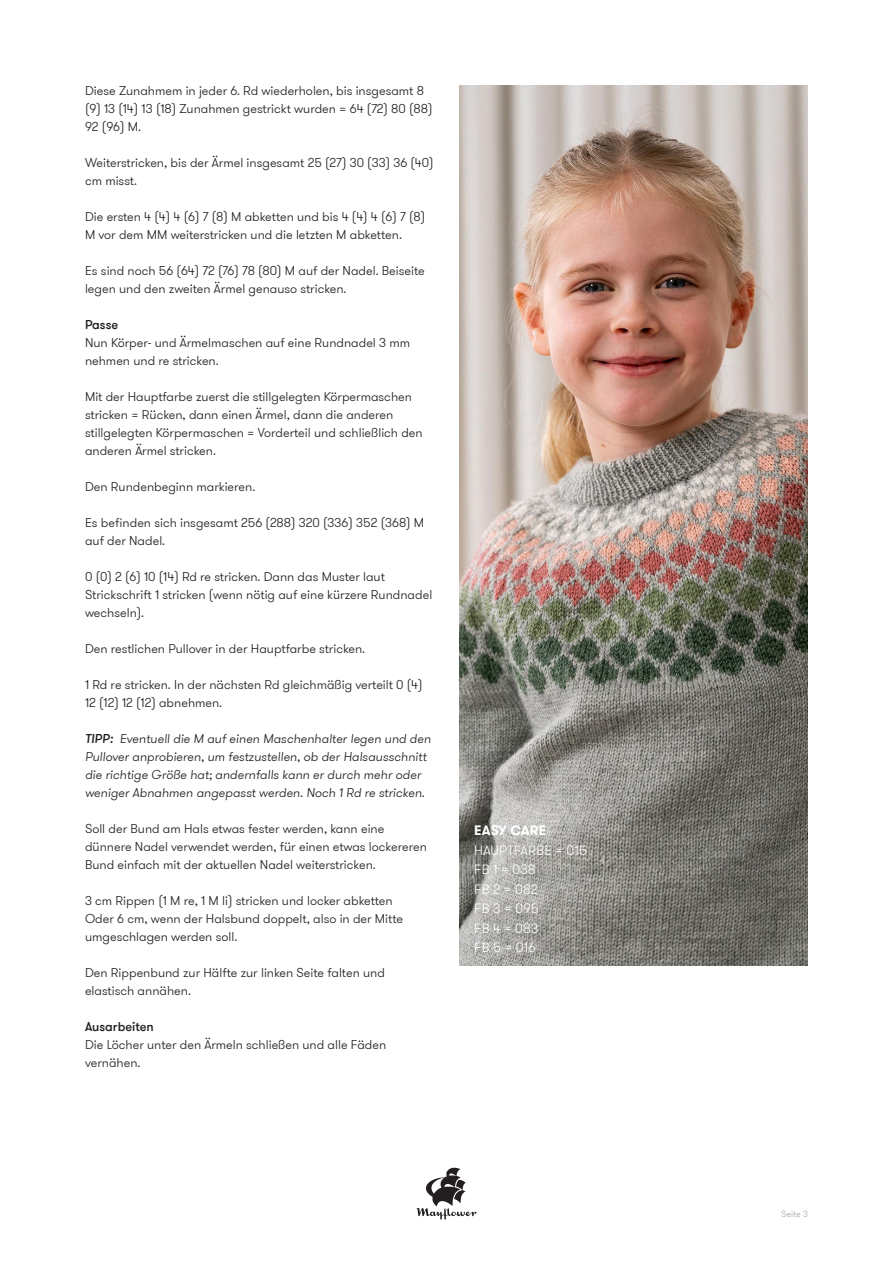
<style>
.page{position:relative;width:893px;height:1263px;background:#fff}
.page>*{position:absolute;margin:0;border:0;box-sizing:border-box;transform-origin:0 0}
.t1{font:300 13.5px "GT Walsheim Pro";letter-spacing:.015em;color:#fff}
.t2{font:700 13.5px "GT Walsheim Pro";letter-spacing:.01em;color:#fff}
.t3{font:300 12.75px/18px "GT Walsheim Pro";color:#231f20}
.t4{font:italic 300 12.75px/18px "GT Walsheim Pro";color:#231f20}
.t5{font:500 12.75px "GT Walsheim Pro";color:#231f20}
.t6{font:300 9px "GT Walsheim Pro";color:#a8a9ad}
.s1{font-weight:500}
</style>
<div class="page">
<svg style="left:417px;top:1168px;width:59px;height:51px"></svg>
<img style="left:459px;top:85px;width:349px;height:880px">
<p class="t3" style="left:85px;top:81px;width:349px">Diese Zunahmem in jeder 6. Rd wiederholen, bis insgesamt 8 (9) 13 (14) 13 (18) Zunahmen gestrickt wurden = 64 (72) 80 (88)<br>92 (96) M.</p>
<p class="t3" style="left:85px;top:153px;width:350px">Weiterstricken, bis der Ärmel insgesamt 25 (27) 30 (33) 36 (40) cm misst.</p>
<p class="t3" style="left:85px;top:207px;width:342px">Die ersten 4 (4) 4 (6) 7 (8) M abketten und bis 4 (4) 4 (6) 7 (8)<br>M vor dem MM weiterstricken und die letzten M abketten.</p>
<p class="t3" style="left:85px;top:261px;width:341px">Es sind noch 56 (64) 72 (76) 78 (80) M auf der Nadel. Beiseite legen und den zweiten Ärmel genauso stricken.</p>
<p class="t5" style="left:85px;top:316px;width:35px">Passe</p>
<p class="t3" style="left:85px;top:333px;width:327px">Nun Körper- und Ärmelmaschen auf eine Rundnadel 3 mm nehmen und re stricken.</p>
<p class="t3" style="left:85px;top:387px;width:339px">Mit der Hauptfarbe zuerst die stillgelegten Körpermaschen stricken = Rücken, dann einen Ärmel, dann die anderen stillgelegten Körpermaschen = Vorderteil und schließlich den anderen Ärmel stricken.</p>
<p class="t3" style="left:85px;top:477px;width:172px">Den Rundenbeginn markieren.</p>
<p class="t3" style="left:85px;top:513px;width:341px">Es befinden sich insgesamt 256 (288) 320 (336) 352 (368) M auf der Nadel.</p>
<p class="t3" style="left:85px;top:567px;width:349px">0 (0) 2 (6) 10 (14) Rd re stricken. Dann das Muster laut<br>Strickschrift 1 stricken (wenn nötig auf eine kürzere Rundnadel wechseln).</p>
<p class="t3" style="left:85px;top:639px;width:282px">Den restlichen Pullover in der Hauptfarbe stricken.</p>
<p class="t3" style="left:85px;top:675px;width:339px">1 Rd re stricken. In der nächsten Rd gleichmäßig verteilt 0 (4)<br>12 (12) 12 (12) abnehmen.</p>
<p class="t4" style="left:85px;top:729px;width:347px"><span class="s1">TIPP:</span> Eventuell die M auf einen Maschenhalter legen und den Pullover anprobieren, um festzustellen, ob der Halsausschnitt die richtige Größe hat; andernfalls kann er durch mehr oder weniger Abnahmen angepasst werden. Noch 1 Rd re stricken.</p>
<p class="t3" style="left:85px;top:819px;width:343px">Soll der Bund am Hals etwas fester werden, kann eine dünnere Nadel verwendet werden, für einen etwas lockereren<br>Bund einfach mit der aktuellen Nadel weiterstricken.</p>
<p class="t3" style="left:85px;top:891px;width:320px">3 cm Rippen (1 M re, 1 M li) stricken und locker abketten<br>Oder 6 cm, wenn der Halsbund doppelt, also in der Mitte umgeschlagen werden soll.</p>
<p class="t3" style="left:85px;top:963px;width:301px">Den Rippenbund zur Hälfte zur linken Seite falten und elastisch annähen.</p>
<p class="t5" style="left:85px;top:1018px;width:70px">Ausarbeiten</p>
<p class="t3" style="left:85px;top:1035px;width:303px">Die Löcher unter den Ärmeln schließen und alle Fäden vernähen.</p>
<p class="t2" style="left:474px;top:821px;width:74px">EASY CARE</p>
<p class="t1" style="left:474px;top:841px;width:114px">HAUPTFARBE = 015</p>
<p class="t1" style="left:474px;top:861px;width:63px">FB 1 = 038</p>
<p class="t1" style="left:474px;top:880px;width:65px">FB 2 = 082</p>
<p class="t1" style="left:474px;top:900px;width:66px">FB 3 = 095</p>
<p class="t1" style="left:474px;top:919px;width:66px">FB 4 = 083</p>
<p class="t1" style="left:474px;top:939px;width:63px">FB 5 = 016</p>
<p class="t6" style="left:781px;top:1208px;width:28px">Seite 3</p>
</div>
